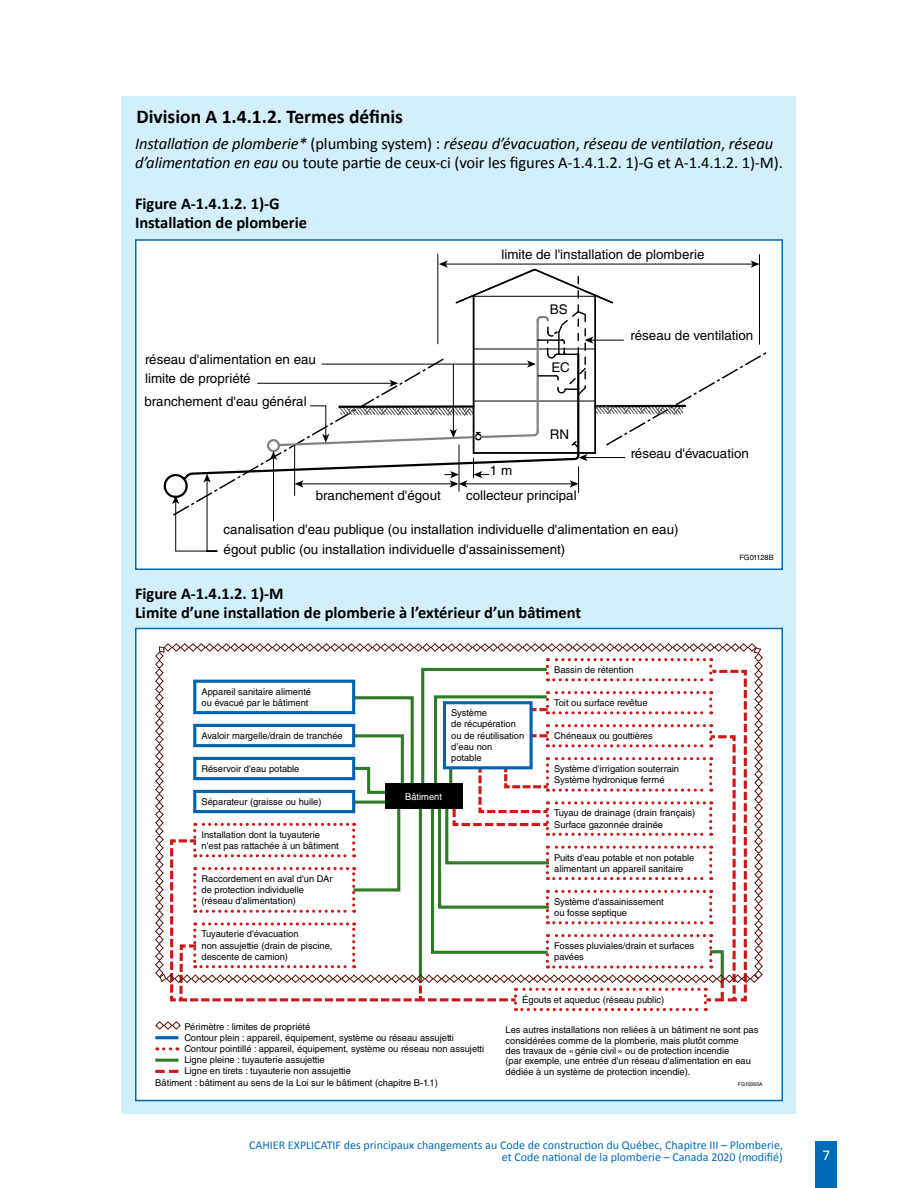
<style>
.page{position:relative;width:918px;height:1188px;background:#fff}
.page>*{position:absolute;margin:0;border:0;box-sizing:border-box;transform-origin:0 0}
.t1{font:700 19.5px "Calibri";color:#000}
.t2{font:16.5px/19.5px "Calibri";letter-spacing:-.005em;color:#000}
.t3{font:700 16.5px/19.5px "Calibri";color:#000}
.t4{font:15px "Calibri";color:#fff}
.t5{font:13.35px/22.6px "Helvetica LT Std";color:#000}
.t6{font:12px/12px "Calibri";color:#006cb7;text-align:right}
.t7{font:9.3px/11.2px "Helvetica LT Std";color:#000}
.t8{font:9.3px "Helvetica LT Std";color:#fff}
.t9{font:7.35px "Helvetica LT Std";color:#000}
.t10{font:5.25px "Helvetica LT Std";color:#000}
.s1{font-style:italic}
</style>
<div class="page">
<div style="left:816px;top:1141px;width:21px;height:47px;background:#006cb7"></div>
<div style="left:122px;top:96px;width:674px;height:1017px;background:#d4effc"></div>
<div style="left:136px;top:240px;width:646px;height:329px;background:#fff"></div>
<div style="left:164px;top:474px;width:24px;height:24px;border:2px solid #000;border-radius:50%"></div>
<hr style="left:438px;top:254px;width:1px;height:90px;background:#000">
<hr style="left:759px;top:255px;width:1px;height:89px;background:#000">
<hr style="left:445px;top:264px;width:308px;height:1px;background:#000">
<svg style="left:751px;top:260px;width:8px;height:8px"></svg>
<svg style="left:172px;top:260px;width:515px;height:292px"></svg>
<hr style="left:339px;top:405px;width:135px;height:3px;background:#000">
<div style="left:135px;top:239px;width:648px;height:331px;border:2px solid #006cb7"></div>
<div style="left:136px;top:628px;width:646px;height:473px;background:#fff"></div>
<svg style="left:155px;top:1021px;width:26px;height:9px"></svg>
<hr style="left:155px;top:1036px;width:23px;height:3px;background:#0063af">
<svg style="left:164px;top:1047px;width:14px;height:3px"></svg>
<hr style="left:155px;top:1059px;width:23px;height:3px;background:#2f7b27">
<svg style="left:155px;top:1070px;width:23px;height:3px"></svg>
<svg style="left:155px;top:643px;width:608px;height:368px"></svg>
<div style="left:135px;top:628px;width:648px;height:473px;border:2px solid #006cb7"></div>
<h1 class="t1" style="left:136px;top:104px;width:268px">Division A 1.4.1.2. Termes définis</h1>
<h2 class="t2" style="left:135px;top:134px;width:649px"><span class="s1">Installation de plomberie*</span> (plumbing system) : <span class="s1">réseau d’évacuation</span>, <span class="s1">réseau de ventilation</span>, <span class="s1">réseau d’alimentation en eau</span> ou toute partie de ceux-ci (voir les figures A‑1.4.1.2. 1)-G et A‑1.4.1.2. 1)‑M).</h2>
<h2 class="t3" style="left:135px;top:194px;width:174px">Figure A-1.4.1.2. 1)-G<br>Installation de plomberie</h2>
<h3 class="t5" style="left:502px;top:243px;width:204px">limite de l'installation de plomberie</h3>
<h3 class="t5" style="left:145px;top:348px;width:172px">réseau d'alimentation en eau</h3>
<h3 class="t5" style="left:144px;top:367px;width:164px">limite de propriété branchement d'eau général</h3>
<h3 class="t5" style="left:490px;top:459px;width:24px">1 m</h3>
<h3 class="t5" style="left:550px;top:298px;width:19px">BS</h3>
<h3 class="t5" style="left:551px;top:356px;width:20px">EC</h3>
<h3 class="t5" style="left:550px;top:423px;width:21px">RN</h3>
<h3 class="t5" style="left:631px;top:324px;width:124px">réseau de ventilation</h3>
<h3 class="t5" style="left:631px;top:442px;width:120px">réseau d'évacuation</h3>
<h3 class="t5" style="left:316px;top:484px;width:127px">branchement d'égout</h3>
<h3 class="t5" style="left:224px;top:520px;width:457px;line-height:19.4px">canalisation d'eau publique (ou installation individuelle d'alimentation en eau) égout public (ou installation individuelle d'assainissement)</h3>
<h3 class="t5" style="left:466px;top:484px;width:112px">collecteur principal</h3>
<h2 class="t3" style="left:135px;top:584px;width:448px">Figure A-1.4.1.2. 1)-M<br>Limite d’une installation de plomberie à l’extérieur d’un bâtiment</h2>
<p class="t7" style="left:202px;top:686px;width:111px">Appareil sanitaire alimenté ou évacué par le bâtiment</p>
<p class="t7" style="left:202px;top:730px;width:143px">Avaloir margelle/drain de tranchée</p>
<p class="t7" style="left:202px;top:763px;width:99px">Réservoir d'eau potable</p>
<p class="t7" style="left:202px;top:796px;width:122px">Séparateur (graisse ou huile)</p>
<p class="t7" style="left:202px;top:829px;width:139px">Installation dont la tuyauterie n'est pas rattachée à un bâtiment</p>
<p class="t7" style="left:202px;top:873px;width:133px">Raccordement en aval d'un DAr de protection individuelle (réseau d'alimentation)</p>
<p class="t7" style="left:202px;top:929px;width:132px">Tuyauterie d'évacuation<br>non assujettie (drain de piscine, descente de camion)</p>
<p class="t7" style="left:554px;top:664px;width:81px">Bassin de rétention</p>
<p class="t8" style="left:405px;top:791px;width:38px">Bâtiment</p>
<p class="t7" style="left:451px;top:707px;width:75px">Système<br>de récupération ou de réutilisation d’eau non potable</p>
<p class="t7" style="left:554px;top:697px;width:95px">Toit ou surface revêtue</p>
<p class="t7" style="left:554px;top:730px;width:100px">Chéneaux ou gouttières</p>
<p class="t7" style="left:554px;top:763px;width:126px">Système d'irrigation souterrain<br>Système hydronique fermé</p>
<p class="t7" style="left:554px;top:807px;width:143px">Tuyau de drainage (drain français)<br>Surface gazonnée drainée</p>
<p class="t7" style="left:554px;top:852px;width:142px">Puits d'eau potable et non potable alimentant un appareil sanitaire</p>
<p class="t7" style="left:554px;top:896px;width:111px">Système d'assainissement ou fosse septique</p>
<p class="t7" style="left:554px;top:940px;width:142px">Fosses pluviales/drain et surfaces pavées</p>
<p class="t7" style="left:522px;top:994px;width:143px">Égouts et aqueduc (réseau public)</p>
<p class="t9" style="left:739px;top:553px;width:36px">FG01128B</p>
<p class="t7" style="left:184px;top:1021px;width:127px">Périmètre : limites de propriété</p>
<p class="t7" style="left:184px;top:1032px;width:271px">Contour plein : appareil, équipement, système ou réseau assujetti</p>
<p class="t7" style="left:184px;top:1043px;width:301px">Contour pointillé : appareil, équipement, système ou réseau non assujetti</p>
<p class="t7" style="left:184px;top:1054px;width:142px">Ligne pleine : tuyauterie assujettie</p>
<p class="t7" style="left:184px;top:1066px;width:168px">Ligne en tirets : tuyauterie non assujettie</p>
<p class="t7" style="left:155px;top:1077px;width:284px">Bâtiment : bâtiment au sens de la Loi sur le bâtiment (chapitre B-1.1)</p>
<p class="t7" style="left:505px;top:1025px;width:255px;line-height:10.4px">Les autres installations non reliées à un bâtiment ne sont pas considérées comme de la plomberie, mais plutôt comme<br>des travaux de «génie civil» ou de protection incendie<br>(par exemple, une entrée d'un réseau d'alimentation en eau dédiée à un système de protection incendie).</p>
<p class="t10" style="left:738px;top:1081px;width:26px">FG10065A</p>
<p class="t6" style="left:249px;top:1139px;width:535px">CAHIER EXPLICATIF des principaux changements au Code de construction du Québec, Chapitre III – Plomberie, et Code national de la plomberie – Canada 2020 (modifié)</p>
<h3 class="t4" style="left:823px;top:1146px;width:9px">7</h3>
</div>
